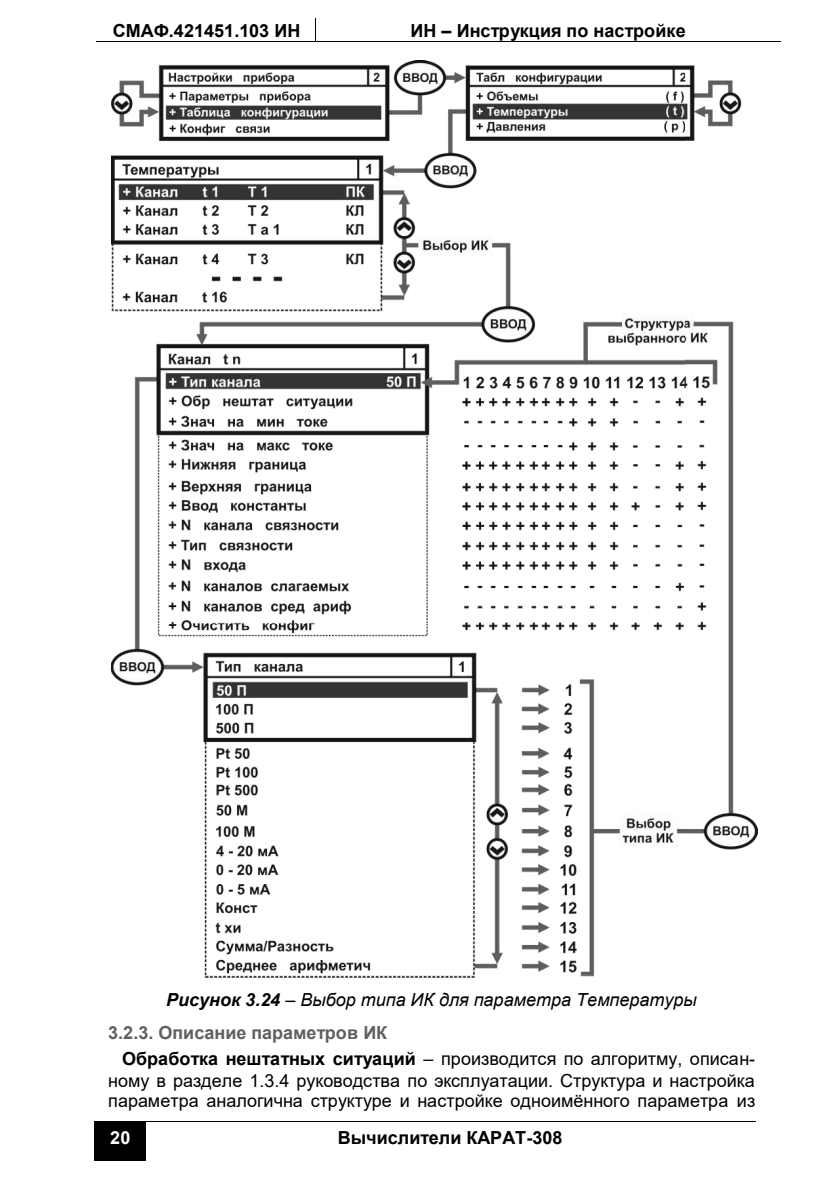
<style>
.page{position:relative;width:840px;height:1191px;background:#fff}
.page>*{position:absolute;margin:0;border:0;box-sizing:border-box;transform-origin:0 0}
.t1{font:18px/21px "Arial";color:#000;text-align:justify}
.t2{font:italic 18px/32.4px "Arial";color:#000}
.t3{font:700 18px "Arial";color:#000}
.t4{font:700 18px "Arial";color:#fff}
.s1{font-weight:700}
.s2{font-weight:700;font-style:normal;color:#606060}
</style>
<div class="page">
<hr style="left:96px;top:41px;width:219px;height:1px;background:#000">
<svg style="left:315px;top:18px;width:1px;height:24px"></svg>
<hr style="left:316px;top:41px;width:464px;height:1px;background:#000">
<div style="left:96px;top:1121px;width:49px;height:39px;background:#000"></div>
<hr style="left:146px;top:1121px;width:609px;height:1px;background:#000">
<hr style="left:95px;top:1127px;width:1px;height:33px;background:#000">
<hr style="left:96px;top:1160px;width:49px;height:1px;background:#000">
<hr style="left:145px;top:1127px;width:1px;height:33px;background:#000">
<img style="left:111px;top:61px;width:646px;height:916px">
<p class="t3" style="left:113px;top:18px;width:189px">СМАФ.421451.103 ИН</p>
<p class="t3" style="left:410px;top:18px;width:276px">ИН – Инструкция по настройке</p>
<p class="t2" style="left:108px;top:984px;width:590px;text-indent:58px"><span class="s1">Рисунок 3.24</span> – Выбор типа ИК для параметра Температуры<br><span class="s2">3.2.3. Описание параметров ИК</span></p>
<p class="t1" style="left:108px;top:1048px;width:648px;text-indent:14px"><span class="s1">Обработка нештатных ситуаций</span> – производится по алгоритму, описан&shy;ному в разделе 1.3.4 руководства по эксплуатации. Структура и настройка параметра аналогична структуре и настройке одноимённого параметра из</p>
<p class="t4" style="left:110px;top:1124px;width:22px">20</p>
<p class="t3" style="left:338px;top:1124px;width:226px">Вычислители КАРАТ-308</p>
</div>
